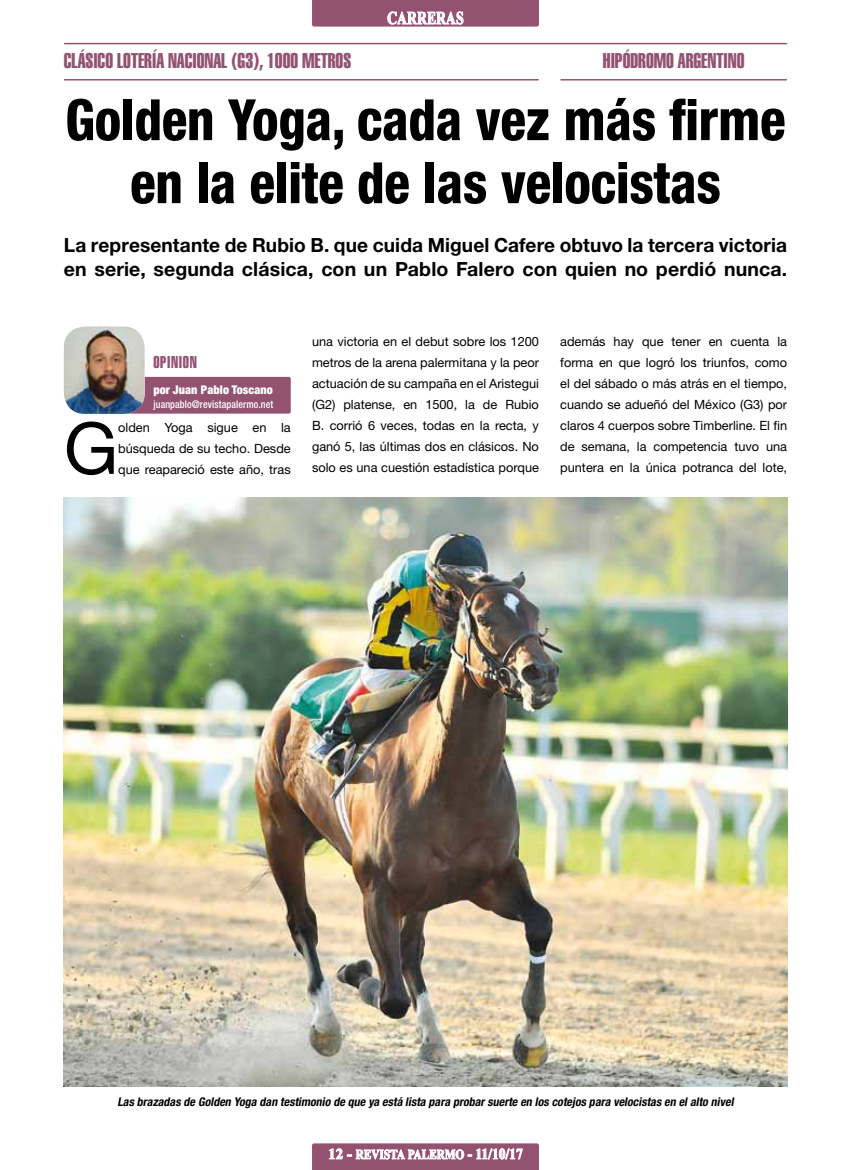
<style>
.page{position:relative;width:851px;height:1170px;background:#fff}
.page>*{position:absolute;margin:0;border:0;box-sizing:border-box;transform-origin:0 0}
.t1{font:71.55px "Helvetica Neue LT Std";color:#000}
.t2{font:800 condensed 57px/63px "Helvetica Neue LT Std";letter-spacing:-.005em;color:#000;text-align:center;scale:.93 1}
.t3{font:21px "Helvetica LT Std Extra Comp";color:#935370}
.t4{font:700 19.5px/24px "Helvetica Neue LT Std";letter-spacing:.005em;color:#000}
.t5{font:700 18px "Times New Roman";letter-spacing:.02em;color:#fff;scale:.75 1}
.t6{font:16.8px "Helvetica LT Std Extra Comp";letter-spacing:.035em;color:#935370}
.t7{font:700 13.5px "Times New Roman";color:#fff;scale:.83 1}
.t8{font:12.75px/21px "Helvetica Neue LT Std";color:#000;text-align:justify}
.t9{font:italic 700 condensed 12px "Helvetica Neue LT Std";color:#000}
.t10{font:900 condensed 12px "Helvetica Neue LT Std";letter-spacing:.01em;color:#fff}
.t11{font:500 condensed 10.5px "Helvetica Neue LT Std";letter-spacing:.01em;color:#fff;scale:.95 1}
.s1{font-size:15px}
</style>
<div class="page">
<hr style="left:65px;top:79px;width:473px;height:1px;background:#935370">
<hr style="left:65px;top:43px;width:721px;height:1px;background:#935370">
<hr style="left:561px;top:79px;width:225px;height:1px;background:#935370">
<div style="left:114px;top:377px;width:177px;height:36px;background:#935370;border-radius:2px"></div>
<img style="left:64px;top:326px;width:81px;height:88px">
<svg style="left:312px;top:1143px;width:227px;height:26px;background:#a57188"></svg>
<svg style="left:312px;top:0;width:227px;height:27px;background:#9d627d"></svg>
<img style="left:64px;top:497px;width:723px;height:589px">
<h3 class="t5" style="left:387px;top:6px;width:103px">CARRERAS</h3>
<h3 class="t3" style="left:64px;top:48px;width:289px">CLÁSICO LOTERÍA NACIONAL (G3), 1000 METROS</h3>
<h3 class="t3" style="left:602px;top:48px;width:143px">HIPÓDROMO ARGENTINO</h3>
<h2 class="t2" style="left:65px;top:87px;width:775px">Golden Yoga, cada vez más firme en la elite de las velocistas</h2>
<h3 class="t4" style="left:64px;top:233px;width:724px">La representante de Rubio B. que cuida Miguel Cafere obtuvo la tercera victoria en serie, segunda clásica, con un Pablo Falero con quien no perdió nunca.</h3>
<h3 class="t6" style="left:153px;top:352px;width:45px">OPINION</h3>
<p class="t10" style="left:153px;top:382px;width:121px">por Juan Pablo Toscano</p>
<p class="t11" style="left:153px;top:397px;width:128px">juanpablo@revistapalermo.net</p>
<h1 class="t1" style="left:64px;top:405px;width:56px">G</h1>
<p class="t8" style="left:118px;top:416px;width:174px">olden Yoga sigue en la búsqueda de su techo. Desde que reapareció este año, tras</p>
<p class="t8" style="left:312px;top:331px;width:228px">una victoria en el debut sobre los 1200 metros de la arena palermitana y la peor actuación de su campaña en el Aristegui (G2) platense, en 1500, la de Rubio B. corrió 6 veces, todas en la recta, y ganó 5, las últimas dos en clásicos. No solo es una cuestión estadística porque</p>
<p class="t8" style="left:560px;top:331px;width:228px">además hay que tener en cuenta la forma en que logró los triunfos, como el del sábado o más atrás en el tiempo, cuando se adueñó del México (G3) por claros 4 cuerpos sobre Timberline. El fin de semana, la competencia tuvo una puntera en la única potranca del lote,</p>
<p class="t9" style="left:117px;top:1094px;width:620px">Las brazadas de Golden Yoga dan testimonio de que ya está lista para probarsuerte en los cotejos para velocistas en elalto nivel</p>
<p class="t7" style="left:328px;top:1144px;width:236px"><span class="s1">12 -</span> REVISTA PALERMO <span class="s1">- 11/10/17</span></p>
</div>
